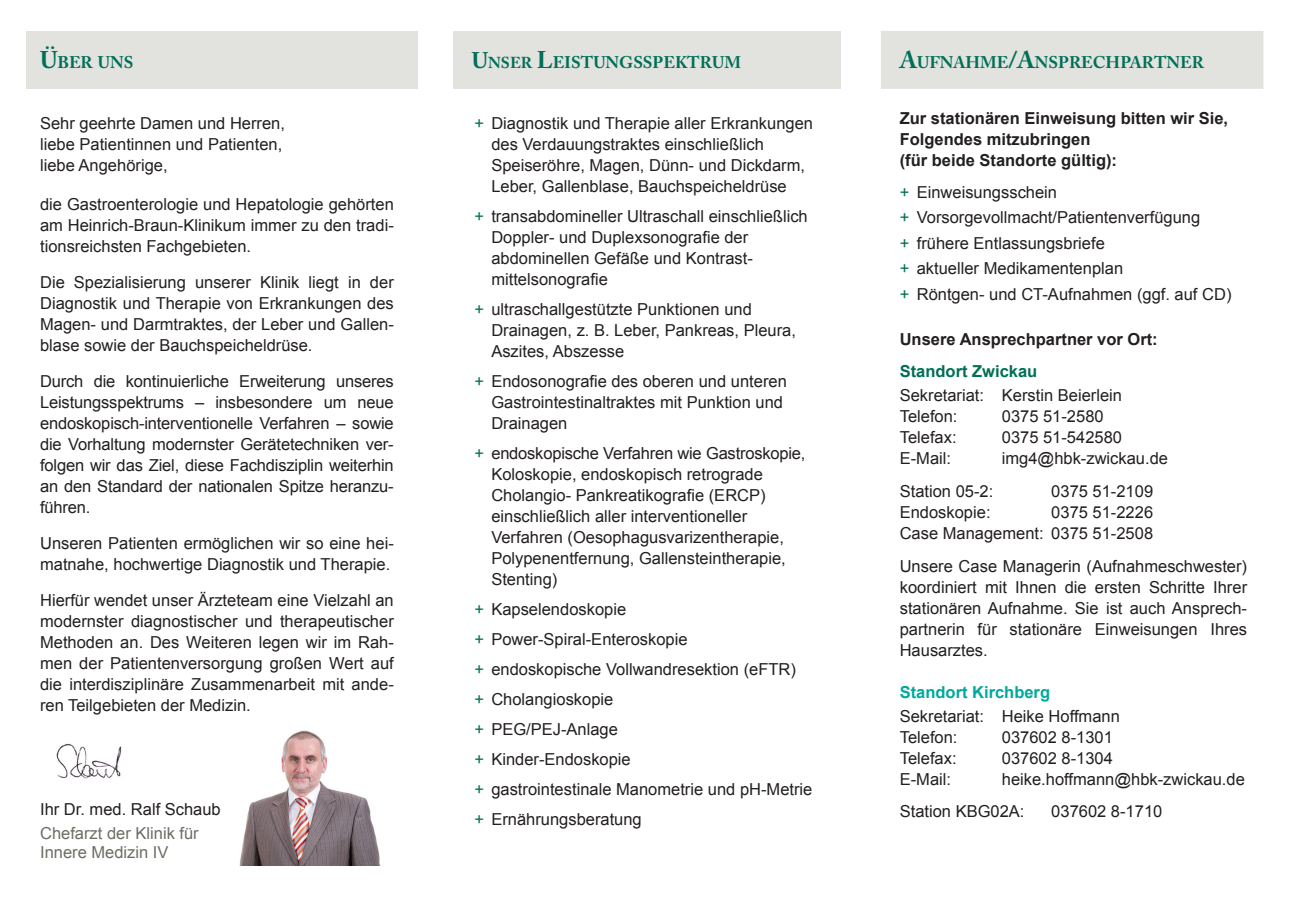
<style>
.page{position:relative;width:1289px;height:919px;background:#fff}
.page>*{position:absolute;margin:0;border:0;box-sizing:border-box;transform-origin:0 0}
.t1{font:700 16.8px "Adobe Caslon Pro";color:#006f57}
.t2{font:16.5px/21px "Arial";color:#231f20}
.t3{font:700 16.5px/21px "Arial";color:#231f20}
.t4{font:16.5px/19.5px "Arial";color:#6d6d65}
.t5{font:700 16.5px "Arial";color:#00a99d}
.t6{font:700 16.5px "Arial";color:#006f57}
.s1{font-size:24px}
.s2{font-size:22.5px}
.s3{font-size:15.75px}
.s4{color:#006f57}
</style>
<div class="page">
<div style="left:881px;top:31px;width:382px;height:58px;background:#e2e2de"></div>
<div style="left:452px;top:31px;width:388px;height:58px;background:#e2e2de"></div>
<div style="left:27px;top:31px;width:390px;height:58px;background:#e2e2de"></div>
<img style="left:56px;top:743px;width:66px;height:36px">
<img style="left:239px;top:730px;width:141px;height:135px">
<p class="t1" style="left:40px;top:52px;width:95px"><span class="s1">Ü</span>BER UNS</p>
<p class="t1" style="left:472px;top:52px;width:271px"><span class="s2">U</span><span class="s3">NSER</span> <span class="s1">L</span>EISTUNGSSPEKTRUM</p>
<p class="t1" style="left:899px;top:53px;width:306px"><span class="s1">A</span>UFNAHME<span class="s1">/A</span>NSPRECHPARTNER</p>
<p class="t2" style="left:40px;top:112px;width:246px">Sehr geehrte Damen und Herren, liebe Patientinnen und Patienten, liebe Angehörige,</p>
<p class="t2" style="left:40px;top:193px;width:355px;text-align:justify">die Gastroenterologie und Hepatologie gehörten am Heinrich-Braun-Klinikum immer zu den tradi&shy;tionsreichsten Fachgebieten.</p>
<p class="t2" style="left:40px;top:271px;width:355px;text-align:justify">Die Spezialisierung unserer Klinik liegt in der Diagnostik und Therapie von Erkrankungen des Magen- und Darmtraktes, der Leber und Gallen&shy;blase sowie der Bauchspeicheldrüse.</p>
<p class="t2" style="left:40px;top:371px;width:355px;text-align:justify">Durch die kontinuierliche Erweiterung unseres Leistungsspektrums – insbesondere um neue endoskopisch-interventionelle Verfahren – sowie die Vorhaltung modernster Gerätetechniken ver&shy;folgen wir das Ziel, diese Fachdisziplin weiterhin an den Standard der nationalen Spitze heranzu&shy;führen.</p>
<p class="t2" style="left:40px;top:533px;width:355px">Unseren Patienten ermöglichen wir so eine hei&shy;matnahe, hochwertige Diagnostik und Therapie.</p>
<p class="t2" style="left:40px;top:590px;width:355px;text-align:justify">Hierfür wendet unser Ärzteteam eine Vielzahl an modernster diagnostischer und therapeutischer Methoden an. Des Weiteren legen wir im Rah&shy;men der Patientenversorgung großen Wert auf die interdisziplinäre Zusammenarbeit mit ande&shy;ren Teilgebieten der Medizin.</p>
<p class="t2" style="left:40px;top:798px;width:182px">Ihr Dr. med. Ralf Schaub</p>
<p class="t4" style="left:40px;top:823px;width:160px">Chefarzt der Klinik für<br>Innere Medizin IV</p>
<p class="t2" style="left:491px;top:112px;width:323px;text-indent:-17px"><span class="s4">+</span> Diagnostik und Therapie aller Erkrankungen des Verdauungstraktes einschließlich Speiseröhre, Magen, Dünn- und Dickdarm, Leber, Gallenblase, Bauchspeicheldrüse</p>
<p class="t2" style="left:491px;top:205px;width:318px;text-indent:-17px"><span class="s4">+</span> transabdomineller Ultraschall einschließlich Doppler- und Duplexsonografie der abdominellen Gefäße und Kontrast&shy;mittelsonografie</p>
<p class="t2" style="left:491px;top:298px;width:306px;text-indent:-17px"><span class="s4">+</span> ultraschallgestützte Punktionen und<br>Drainagen, z. B. Leber, Pankreas, Pleura,<br>Aszites, Abszesse</p>
<p class="t2" style="left:491px;top:370px;width:297px;text-indent:-17px"><span class="s4">+</span> Endosonografie des oberen und unteren<br>Gastrointestinaltraktes mit Punktion und<br>Drainagen</p>
<p class="t2" style="left:491px;top:443px;width:315px;text-indent:-17px"><span class="s4">+</span> endoskopische Verfahren wie Gastroskopie, Koloskopie, endoskopisch retrograde Cholangio- Pankreatikografie (ERCP) einschließlich aller interventioneller Verfahren (Oesophagusvarizentherapie, Polypenentfernung, Gallensteintherapie, Stenting)</p>
<p class="t2" style="left:474px;top:594px;width:339px;line-height:30px"><span class="s4">+</span> Kapselendoskopie<br><span class="s4">+</span> Power-Spiral-Enteroskopie<br><span class="s4">+</span> endoskopische Vollwandresektion (eFTR)<br><span class="s4">+</span> Cholangioskopie<br><span class="s4">+</span> PEG/PEJ-Anlage<br><span class="s4">+</span> Kinder-Endoskopie<br><span class="s4">+</span> gastrointestinale Manometrie und pH-Metrie <span class="s4">+</span> Ernährungsberatung</p>
<p class="t3" style="left:899px;top:109px;width:330px">Zur stationären Einweisung bitten wir Sie,<br>Folgendes mitzubringen<br>(für beide Standorte gültig):</p>
<p class="t2" style="left:899px;top:179px;width:333px;line-height:25.5px"><span class="s4">+</span> Einweisungsschein<br><span class="s4">+</span> Vorsorgevollmacht/Patientenverfügung<br><span class="s4">+</span> frühere Entlassungsbriefe<br><span class="s4">+</span> aktueller Medikamentenplan<br><span class="s4">+</span> Röntgen- und CT-Aufnahmen (ggf. auf CD)</p>
<p class="t3" style="left:899px;top:329px;width:259px">Unsere Ansprechpartner vor Ort:</p>
<p class="t6" style="left:899px;top:360px;width:139px">Standort Zwickau</p>
<p class="t2" style="left:899px;top:384px;width:224px">Sekretariat: Kerstin Beierlein<br>Telefon:</p>
<p class="t2" style="left:1001px;top:405px;width:103px">0375 51-2580</p>
<p class="t2" style="left:899px;top:427px;width:58px">Telefax:</p>
<p class="t2" style="left:1001px;top:427px;width:122px">0375 51-542580</p>
<p class="t2" style="left:899px;top:448px;width:53px">E-Mail:</p>
<p class="t2" style="left:1001px;top:448px;width:168px">img4@hbk-zwickau.de</p>
<p class="t2" style="left:899px;top:481px;width:95px">Station 05-2:</p>
<p class="t2" style="left:1051px;top:481px;width:103px">0375 51-2109</p>
<p class="t2" style="left:899px;top:502px;width:92px">Endoskopie:</p>
<p class="t2" style="left:899px;top:502px;width:255px;text-align:right">0375 51-2226<br>Case Management: 0375 51-2508</p>
<p class="t2" style="left:899px;top:556px;width:349px;text-align:justify">Unsere Case Managerin (Aufnahmeschwester) koordiniert mit Ihnen die ersten Schritte Ihrer stationären Aufnahme. Sie ist auch Ansprech&shy;partnerin für stationäre Einweisungen Ihres Hausarztes.</p>
<p class="t5" style="left:899px;top:681px;width:152px">Standort Kirchberg</p>
<p class="t2" style="left:899px;top:706px;width:222px">Sekretariat: Heike Hoffmann<br>Telefon:</p>
<p class="t2" style="left:1001px;top:727px;width:112px">037602 8-1301</p>
<p class="t2" style="left:899px;top:748px;width:58px">Telefax:</p>
<p class="t2" style="left:1001px;top:748px;width:112px">037602 8-1304</p>
<p class="t2" style="left:899px;top:769px;width:53px">E-Mail:</p>
<p class="t2" style="left:899px;top:763px;width:346px;line-height:31.8px;text-indent:102px">heike.hoffmann@hbk-zwickau.de<br>Station KBG02A:</p>
<p class="t2" style="left:1051px;top:800px;width:112px">037602 8-1710</p>
</div>
